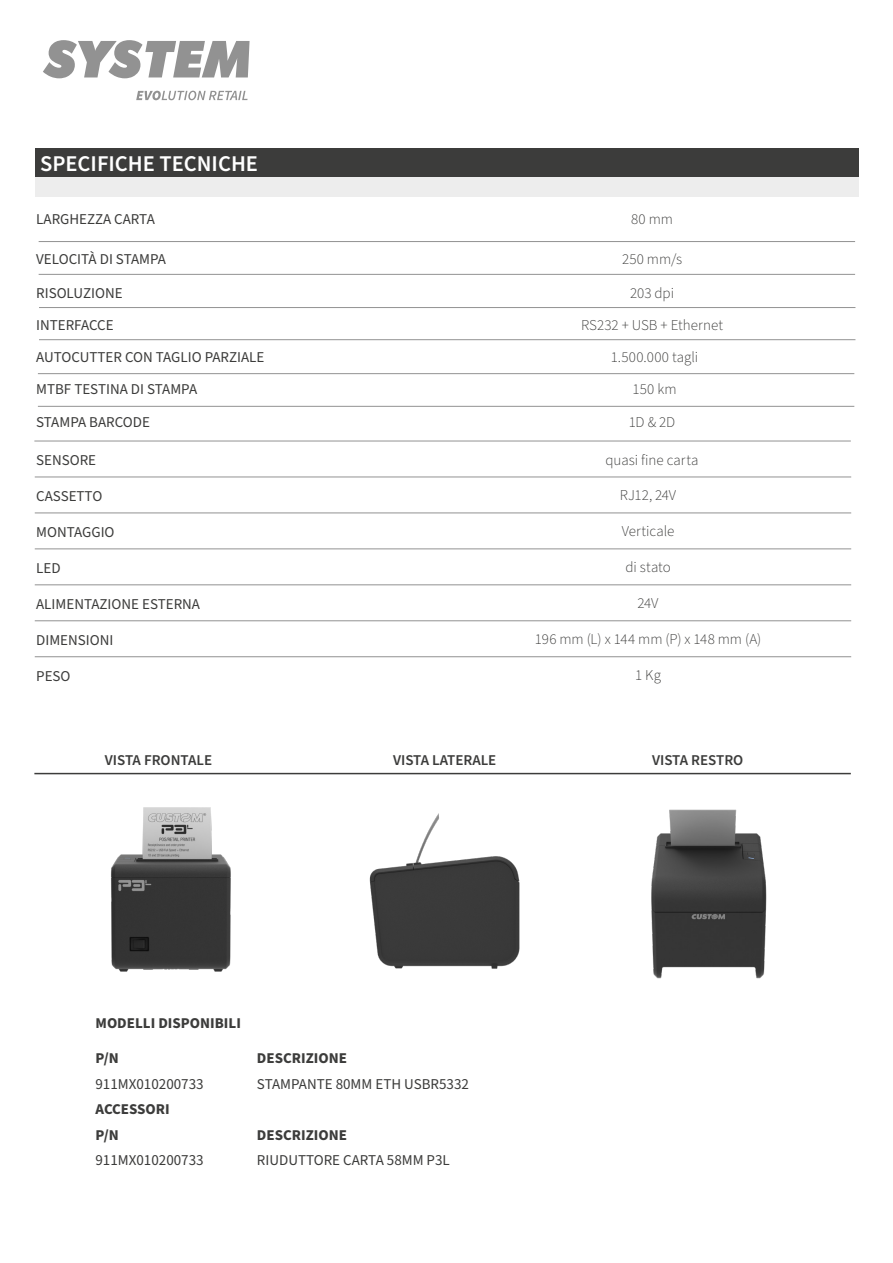
<style>
.page{position:relative;width:893px;height:1263px;background:#fff}
.page>*{position:absolute;margin:0;border:0;box-sizing:border-box;transform-origin:0 0}
.t1{font:600 22.5px "Source Sans Pro";color:#fff}
.t2{font:15px/32.7px "Source Sans Pro";color:#3c3c3b}
.t3{font:300 15px/32.7px "Source Sans Pro";letter-spacing:.005em;color:#3c3c3b;text-align:center}
.t4{font:700 15px "Source Sans Pro";color:#3c3c3b}
.t5{font:600 15px "Source Sans Pro";color:#3c3c3b}
</style>
<div class="page">
<svg style="left:43px;top:40px;width:207px;height:38px"></svg>
<svg style="left:136px;top:91px;width:112px;height:9px"></svg>
<div style="left:35px;top:149px;width:824px;height:28px;background:#3c3c3b"></div>
<div style="left:35px;top:177px;width:824px;height:20px;background:#ededed"></div>
<hr style="left:39px;top:241px;width:816px;height:1px;background:#929292">
<hr style="left:39px;top:307px;width:816px;height:1px;background:#929292">
<hr style="left:39px;top:339px;width:816px;height:1px;background:#929292">
<hr style="left:34px;top:441px;width:817px;height:1px;background:#929292">
<hr style="left:35px;top:477px;width:816px;height:1px;background:#929292">
<hr style="left:35px;top:513px;width:816px;height:1px;background:#929292">
<hr style="left:35px;top:585px;width:816px;height:1px;background:#929292">
<hr style="left:35px;top:549px;width:816px;height:1px;background:#929292">
<hr style="left:35px;top:620px;width:816px;height:1px;background:#929292">
<hr style="left:35px;top:656px;width:816px;height:1px;background:#929292">
<hr style="left:34px;top:773px;width:817px;height:1px;background:#3c3c3b">
<hr style="left:38px;top:373px;width:816px;height:1px;background:#929292">
<hr style="left:38px;top:406px;width:816px;height:1px;background:#929292">
<hr style="left:39px;top:274px;width:816px;height:1px;background:#929292">
<img style="left:111px;top:807px;width:120px;height:165px">
<img style="left:369px;top:813px;width:151px;height:156px">
<img style="left:651px;top:809px;width:116px;height:170px">
<h1 class="t1" style="left:40px;top:149px;width:219px">SPECIFICHE TECNICHE</h1>
<p class="t2" style="left:36px;top:203px;width:120px">LARGHEZZA CARTA</p>
<p class="t2" style="left:36px;top:243px;width:131px">VELOCITÀ DI STAMPA</p>
<p class="t2" style="left:36px;top:278px;width:88px;line-height:32.1px">RISOLUZIONE<br>INTERFACCE</p>
<p class="t2" style="left:36px;top:341px;width:230px">AUTOCUTTER CON TAGLIO PARZIALE<br>MTBF TESTINA DI STAMPA</p>
<p class="t2" style="left:36px;top:406px;width:115px">STAMPA BARCODE</p>
<p class="t2" style="left:36px;top:444px;width:62px">SENSORE</p>
<p class="t2" style="left:36px;top:480px;width:68px">CASSETTO</p>
<p class="t2" style="left:36px;top:516px;width:80px">MONTAGGIO</p>
<p class="t2" style="left:36px;top:552px;width:26px">LED</p>
<p class="t2" style="left:36px;top:588px;width:165px">ALIMENTAZIONE ESTERNA</p>
<p class="t2" style="left:36px;top:624px;width:79px">DIMENSIONI</p>
<p class="t2" style="left:36px;top:660px;width:36px">PESO</p>
<p class="t5" style="left:105px;top:750px;width:109px">VISTA FRONTALE</p>
<p class="t3" style="left:631px;top:203px;width:43px">80 mm</p>
<p class="t3" style="left:622px;top:243px;width:62px">250 mm/s</p>
<p class="t3" style="left:581px;top:278px;width:144px;line-height:32.1px">203 dpi<br>RS232 + USB + Ethernet</p>
<p class="t3" style="left:611px;top:341px;width:89px">1.500.000 tagli<br>150 km</p>
<p class="t3" style="left:629px;top:406px;width:48px">1D &amp; 2D</p>
<p class="t3" style="left:606px;top:444px;width:94px">quasi fine carta</p>
<p class="t3" style="left:620px;top:480px;width:58px">RJ12, 24V</p>
<p class="t3" style="left:622px;top:516px;width:54px">Verticale</p>
<p class="t3" style="left:625px;top:551px;width:47px">di stato</p>
<p class="t3" style="left:638px;top:587px;width:23px">24V</p>
<p class="t3" style="left:535px;top:623px;width:228px">196 mm (L) x 144 mm (P) x 148 mm (A)</p>
<p class="t3" style="left:635px;top:659px;width:27px">1 Kg</p>
<p class="t5" style="left:393px;top:750px;width:105px">VISTA LATERALE</p>
<p class="t5" style="left:652px;top:750px;width:93px">VISTA RESTRO</p>
<p class="t4" style="left:96px;top:1013px;width:147px">MODELLI DISPONIBILI</p>
<p class="t4" style="left:96px;top:1048px;width:25px">P/N</p>
<p class="t2" style="left:96px;top:1068px;width:110px">911MX010200733</p>
<p class="t4" style="left:96px;top:1099px;width:76px">ACCESSORI</p>
<p class="t4" style="left:96px;top:1124px;width:25px">P/N</p>
<p class="t2" style="left:96px;top:1144px;width:110px">911MX010200733</p>
<p class="t4" style="left:257px;top:1048px;width:92px">DESCRIZIONE</p>
<p class="t2" style="left:257px;top:1068px;width:213px">STAMPANTE 80MM ETH USBR5332</p>
<p class="t4" style="left:257px;top:1124px;width:92px">DESCRIZIONE</p>
<p class="t2" style="left:257px;top:1144px;width:194px">RIUDUTTORE CARTA 58MM P3L</p>
</div>
